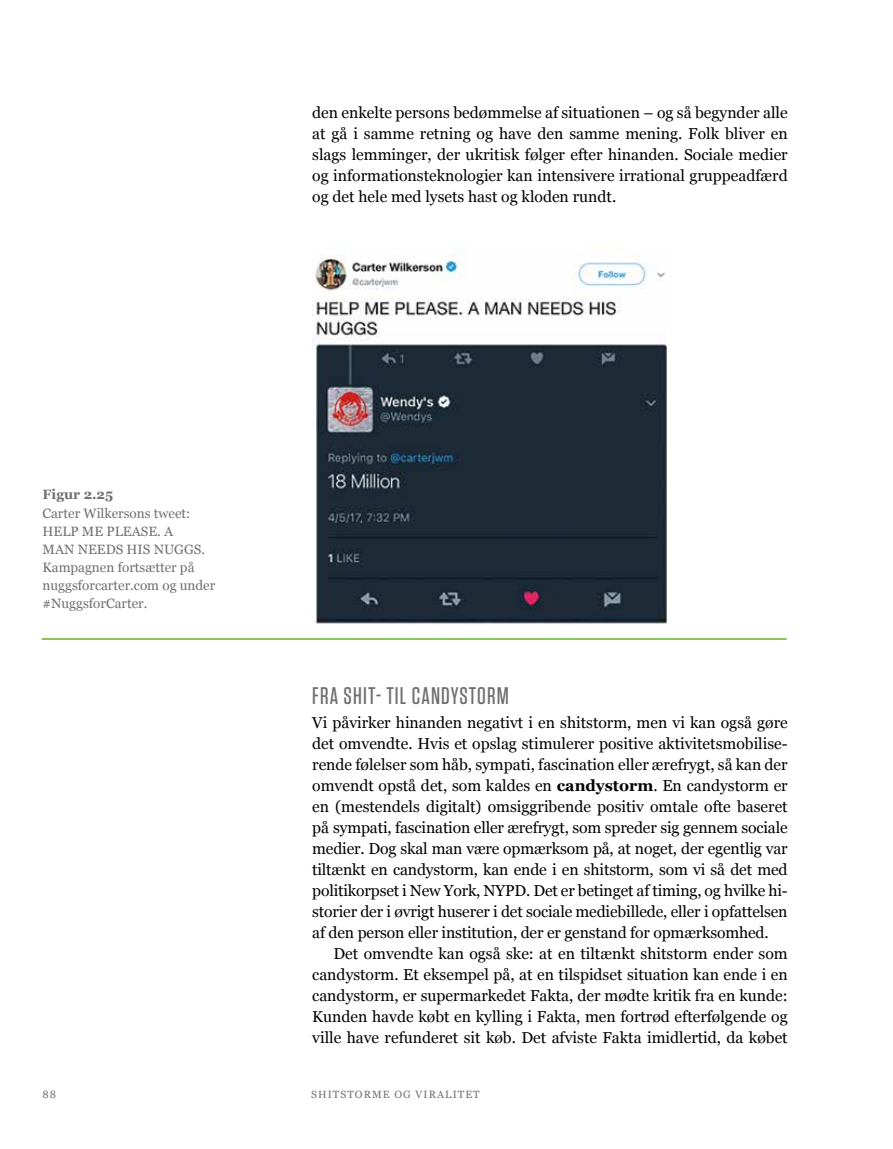
<style>
.page{position:relative;width:893px;height:1149px;background:#fff}
.page>*{position:absolute;margin:0;border:0;box-sizing:border-box;transform-origin:0 0}
.t1{font:500 24px "Tungsten";letter-spacing:.05em;color:#706f6f}
.t2{font:15.75px/21px "Georgia";color:#000;text-align:justify}
.t3{font:13.5px/18px "Georgia";color:#706f6f}
.t4{font:700 13.5px "Georgia";color:#706f6f}
.t5{font:10.5px "Georgia";letter-spacing:.1em;color:#706f6f}
.s1{font-weight:700}
</style>
<div class="page">
<img style="left:313px;top:252px;width:354px;height:372px">
<hr style="left:42px;top:638px;width:745px;height:1px;background:#65b32e">
<p class="t2" style="left:312px;top:102px;width:477px">den enkelte persons bedømmelse af situationen – og så begynder alle at gå i samme retning og have den samme mening. Folk bliver en slags lemminger, der ukritisk følger efter hinanden. Sociale medier og informationsteknologier kan intensivere irrational gruppeadfærd og det hele med lysets hast og kloden rundt.</p>
<p class="t4" style="left:43px;top:484px;width:72px">Figur 2.25</p>
<p class="t3" style="left:43px;top:503px;width:174px">Carter Wilkersons tweet:<br>HELP ME PLEASE. A<br>MAN NEEDS HIS NUGGS.<br>Kampagnen fortsætter på nuggsforcarter.com og under #NuggsforCarter.</p>
<h1 class="t1" style="left:312px;top:682px;width:198px">FRA SHIT- TIL CANDYSTORM</h1>
<p class="t2" style="left:312px;top:711px;width:477px">Vi påvirker hinanden negativt i en shitstorm, men vi kan også gøre det omvendte. Hvis et opslag stimulerer positive aktivitetsmobilise&shy;rende følelser som håb, sympati, fascination eller ærefrygt, så kan der omvendt opstå det, som kaldes en <span class="s1">candystorm</span>. En candystorm er en (mestendels digitalt) omsiggribende positiv omtale ofte baseret på sympati, fascination eller ærefrygt, som spreder sig gennem sociale medier. Dog skal man være opmærksom på, at noget, der egentlig var tiltænkt en candystorm, kan ende i en shitstorm, som vi så det med politikorpset i New York, NYPD. Det er betinget af timing, og hvilke hi&shy;storier der i øvrigt huserer i det sociale mediebillede, eller i opfattelsen af den person eller institution, der er genstand for opmærksomhed.</p>
<p class="t2" style="left:312px;top:942px;width:477px;text-indent:21px">Det omvendte kan også ske: at en tiltænkt shitstorm ender som candystorm. Et eksempel på, at en tilspidset situation kan ende i en candystorm, er supermarkedet Fakta, der mødte kritik fra en kunde:<br>Kunden havde købt en kylling i Fakta, men fortrød efterfølgende og ville have refunderet sit køb. Det afviste Fakta imidlertid, da købet</p>
<p class="t5" style="left:43px;top:1085px;width:15px">88</p>
<p class="t5" style="left:311px;top:1086px;width:170px">SHITSTORME OG VIRALITET</p>
</div>
